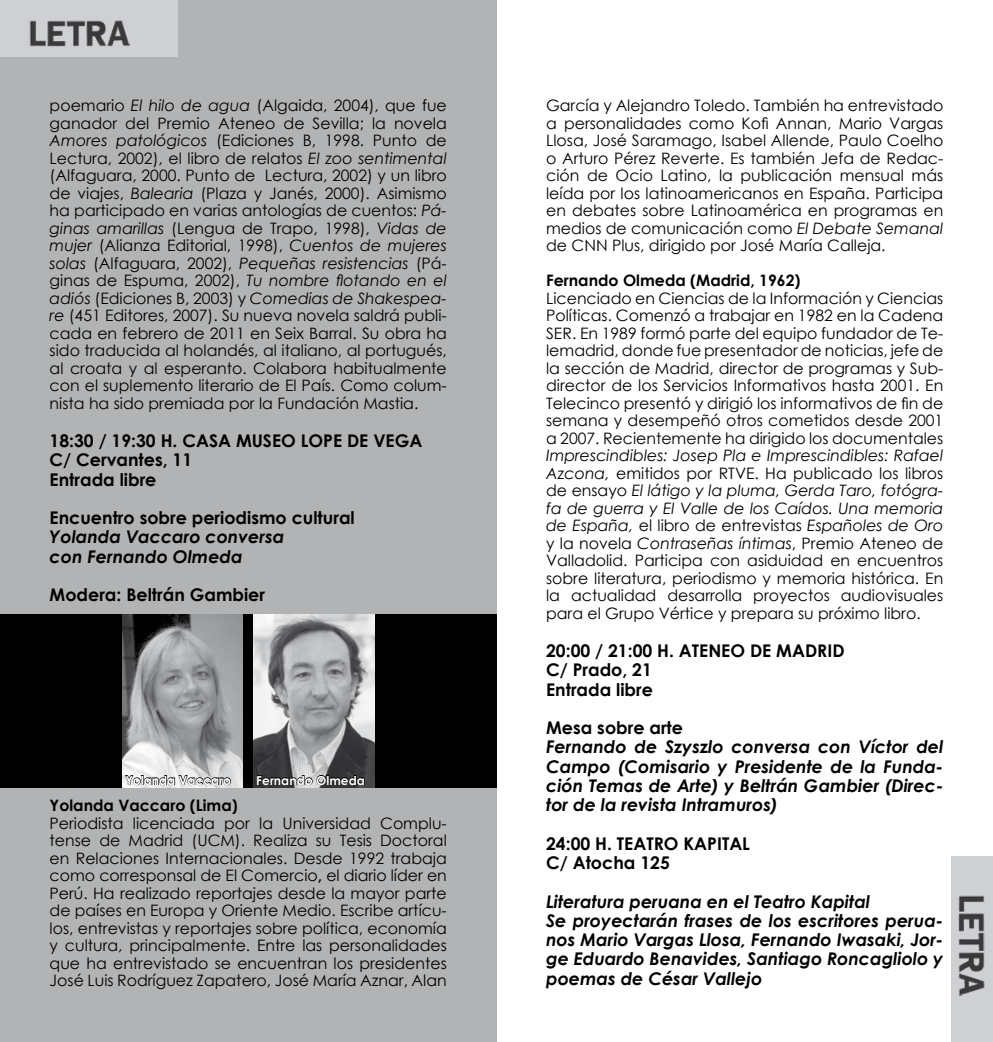
<style>
.page{position:relative;width:993px;height:1042px;background:#fff}
.page>*{position:absolute;margin:0;border:0;box-sizing:border-box;transform-origin:0 0}
.t1{font:italic 700 17.5px/19.2px "Century Gothic";color:#000}
.t2{font:700 17.5px/19.2px "Century Gothic";color:#000}
.t3{font:15.75px/17.5px "Century Gothic";color:#000;text-align:justify}
.t4{font:700 15.75px "Century Gothic";color:#000}
.t5{font:700 12.25px "Century Gothic";color:#fff}
.s1{font-style:italic}
.s2{font-weight:700}
</style>
<div class="page">
<div style="left:0;top:0;width:496px;height:1042px;background:#b1b3b4"></div>
<div style="left:951px;top:857px;width:41px;height:185px;background:#cfd0d2"></div>
<img style="left:958px;top:895px;width:27px;height:100px">
<div style="left:0;top:0;width:178px;height:56px;background:#cfd0d2"></div>
<img style="left:30px;top:20px;width:99px;height:27px">
<div style="left:0;top:614px;width:496px;height:174px;background:#000"></div>
<img style="left:122px;top:614px;width:120px;height:174px">
<img style="left:254px;top:614px;width:120px;height:174px">
<svg style="left:124px;top:774px;width:107px;height:11px"></svg>
<svg style="left:256px;top:774px;width:109px;height:11px"></svg>
<p class="t3" style="left:50px;top:96px;width:398px">poemario <span class="s1">El hilo de agua</span> (Algaida, 2004), que fue ganador del Premio Ateneo de Sevilla; la novela <span class="s1">Amores patológicos</span> (Ediciones B, 1998. Punto de Lectura, 2002), el libro de relatos <span class="s1">El zoo sentimental </span>(Alfaguara, 2000. Punto de Lectura, 2002) y un libro de viajes, <span class="s1">Balearia</span> (Plaza y Janés, 2000). Asimismo ha participado en varias antologías de cuentos: <span class="s1">Pá&shy;ginas amarillas</span> (Lengua de Trapo, 1998), <span class="s1">Vidas de mujer</span> (Alianza Editorial, 1998), <span class="s1">Cuentos de mujeres solas</span> (Alfaguara, 2002), <span class="s1">Pequeñas resistencias</span> (Pá&shy;ginas de Espuma, 2002), <span class="s1">Tu nombre flotando en el adiós</span> (Ediciones B, 2003) y <span class="s1">Comedias de Shakespea&shy;re</span> (451 Editores, 2007). Su nueva novela saldrá publi&shy;cada en febrero de 2011 en Seix Barral. Su obra ha sido traducida al holandés, al italiano, al portugués, al croata y al esperanto. Colabora habitualmente con el suplemento literario de El País. Como colum&shy;nista ha sido premiada por la Fundación Mastia.</p>
<p class="t2" style="left:50px;top:430px;width:374px">18:30 / 19:30 H. CASA MUSEO LOPE DE VEGA<br>C/ Cervantes, 11<br>Entrada libre</p>
<p class="t2" style="left:50px;top:507px;width:306px">Encuentro sobre periodismo cultural</p>
<p class="t1" style="left:50px;top:527px;width:236px">Yolanda Vaccaro conversa con Fernando Olmeda</p>
<p class="t2" style="left:50px;top:584px;width:217px">Modera: Beltrán Gambier</p>
<p class="t5" style="left:125px;top:771px;width:107px">Yolanda Vaccaro</p>
<p class="t5" style="left:256px;top:771px;width:110px">Fernando Olmeda</p>
<p class="t4" style="left:50px;top:793px;width:190px">Yolanda Vaccaro (Lima)</p>
<p class="t3" style="left:50px;top:814px;width:398px">Periodista licenciada por la Universidad Complu&shy;tense de Madrid (UCM). Realiza su Tesis Doctoral en Relaciones Internacionales. Desde 1992 trabaja como corresponsal de El Comercio<span class="s2">,</span> el diario líder en Perú. Ha realizado reportajes desde la mayor parte de países en Europa y Oriente Medio. Escribe artícu&shy;los, entrevistas y reportajes sobre política, economía y cultura, principalmente. Entre las personalidades que ha entrevistado se encuentran los presidentes José Luis Rodríguez Zapatero, José María Aznar, Alan</p>
<p class="t3" style="left:546px;top:96px;width:398px">García y Alejandro Toledo. También ha entrevistado a personalidades como Kofi Annan, Mario Vargas Llosa, José Saramago, Isabel Allende, Paulo Coelho o Arturo Pérez Reverte. Es también Jefa de Redac&shy;ción de Ocio Latino, la publicación mensual más leída por los latinoamericanos en España. Participa en debates sobre Latinoamérica en programas en medios de comunicación como <span class="s1">El Debate Semanal </span>de CNN Plus, dirigido por José María Calleja.</p>
<p class="t4" style="left:546px;top:268px;width:256px">Fernando Olmeda (Madrid, 1962)</p>
<p class="t3" style="left:546px;top:289px;width:398px">Licenciado en Ciencias de la Información y Ciencias Políticas. Comenzó a trabajar en 1982 en la Cadena SER. En 1989 formó parte del equipo fundador de Te&shy;lemadrid, donde fue presentador de noticias, jefe de la sección de Madrid, director de programas y Sub&shy;director de los Servicios Informativos hasta 2001. En Telecinco presentó y dirigió los informativos de fin de semana y desempeñó otros cometidos desde 2001 a 2007. Recientemente ha dirigido los documentales</p>
<p class="t3" style="left:546px;top:446px;width:398px"><span class="s1">Imprescindibles: Josep Pla e Imprescindibles: Rafael Azcona,</span> emitidos por RTVE. Ha publicado los libros de ensayo <span class="s1">El látigo y la pluma, Gerda Taro, fotógra&shy;fa de guerra y El Valle de los Caídos. Una memoria de España,</span> el libro de entrevistas <span class="s1">Españoles de Oro </span>y la novela <span class="s1">Contraseñas íntimas</span>, Premio Ateneo de Valladolid. Participa con asiduidad en encuentros sobre literatura, periodismo y memoria histórica. En la actualidad desarrolla proyectos audiovisuales para el Grupo Vértice y prepara su próximo libro.</p>
<p class="t2" style="left:546px;top:640px;width:300px">20:00 / 21:00 H. ATENEO DE MADRID<br>C/ Prado, 21<br>Entrada libre</p>
<p class="t2" style="left:546px;top:717px;width:138px">Mesa sobre arte</p>
<p class="t1" style="left:546px;top:737px;width:398px;text-align:justify">Fernando de Szyszlo conversa con Víctor del Campo (Comisario y Presidente de la Funda&shy;ción Temas de Arte) y Beltrán Gambier (Direc&shy;tor de la revista Intramuros)</p>
<p class="t2" style="left:546px;top:833px;width:205px">24:00 H. TEATRO KAPITAL<br>C/ Atocha 125</p>
<p class="t1" style="left:546px;top:891px;width:398px">Literatura peruana en el Teatro Kapital<br>Se proyectarán frases de los escritores perua&shy;nos Mario Vargas Llosa, Fernando Iwasaki, Jor&shy;ge Eduardo Benavides, Santiago Roncagliolo y poemas de César Vallejo</p>
</div>
